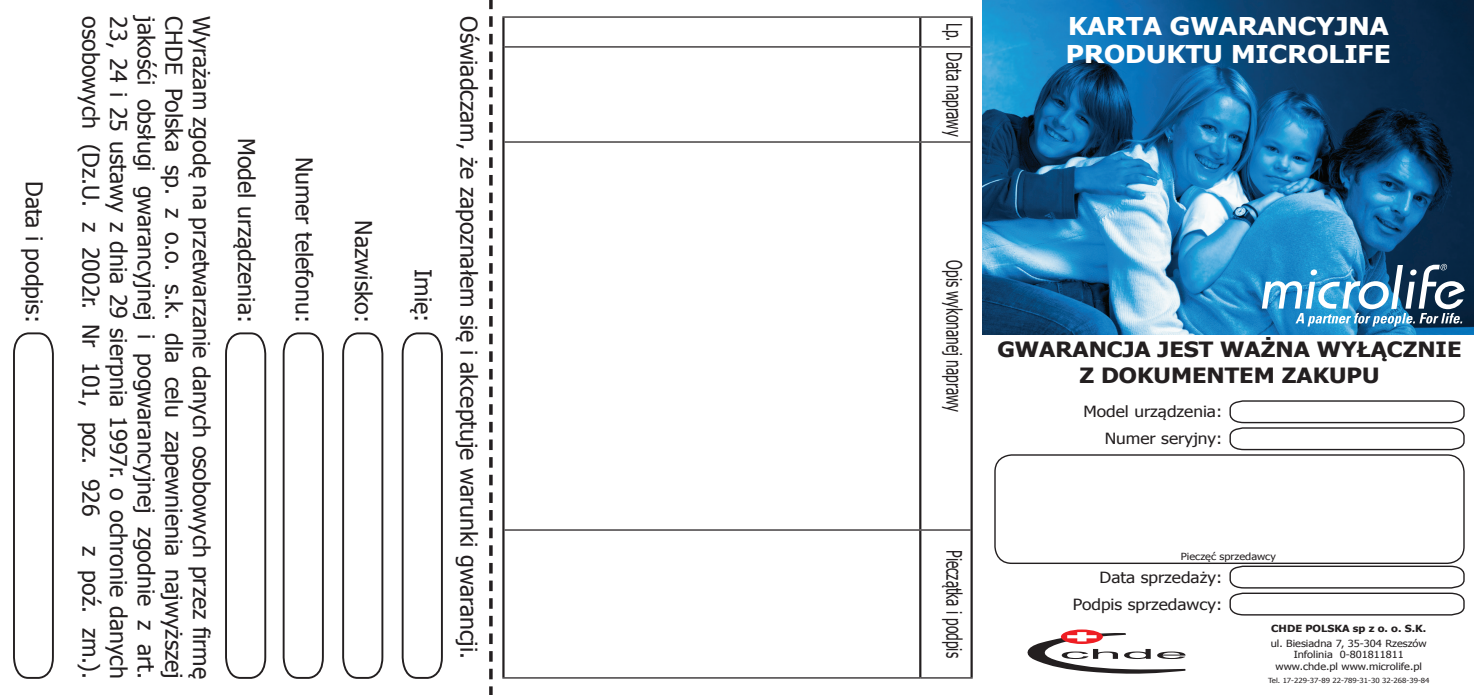
<style>
.page{position:relative;width:1474px;height:695px;background:#fff}
.page>*{position:absolute;margin:0;border:0;box-sizing:border-box;transform-origin:0 0}
.t1{font:700 24.5px/28px "Tahoma";color:#fff;scale:1.12 1}
.t2{font:23.1px "Tahoma";color:#231f20}
.t3{font:21.18px "Tahoma";color:#231f20;scale:.65 1}
.t4{font:700 21px/25.2px "Tahoma";color:#231f20;text-align:center;scale:1.12 1}
.t5{font:15.4px/26.9px "Tahoma";color:#231f20;text-align:right;scale:1.12 1}
.t6{font:9.8px/11.7px "Tahoma";color:#231f20;text-align:center;scale:1.12 1}
.t7{font:700 9.8px "Tahoma";color:#231f20;scale:1.12 1}
.t8{font:7px "Tahoma";color:#231f20;scale:1.12 1}
</style>
<div class="page">
<div style="left:994px;top:454px;width:470px;height:110px;border:1px solid #231f20;border-radius:17px"></div>
<svg style="left:1229px;top:400px;width:236px;height:51px"></svg>
<svg style="left:1229px;top:565px;width:236px;height:51px"></svg>
<svg style="left:1060px;top:629px;width:42px;height:15px"></svg>
<svg style="left:1027px;top:632px;width:158px;height:42px"></svg>
<svg style="left:342px;top:332px;width:42px;height:347px"></svg>
<svg style="left:401px;top:332px;width:42px;height:347px"></svg>
<svg style="left:282px;top:332px;width:42px;height:347px"></svg>
<svg style="left:13px;top:332px;width:41px;height:347px"></svg>
<hr style="left:502px;top:16px;width:418px;height:2px;background:#231f20">
<hr style="left:920px;top:16px;width:52px;height:2px;background:#231f20">
<hr style="left:504px;top:46px;width:416px;height:2px;background:#231f20">
<hr style="left:920px;top:46px;width:50px;height:2px;background:#231f20">
<hr style="left:504px;top:141px;width:416px;height:2px;background:#231f20">
<hr style="left:920px;top:141px;width:50px;height:2px;background:#231f20">
<hr style="left:504px;top:529px;width:416px;height:1px;background:#231f20">
<hr style="left:920px;top:529px;width:50px;height:1px;background:#231f20">
<hr style="left:502px;top:677px;width:418px;height:1px;background:#231f20">
<hr style="left:920px;top:677px;width:52px;height:1px;background:#231f20">
<hr style="left:502px;top:18px;width:2px;height:29px;background:#231f20">
<hr style="left:919px;top:18px;width:2px;height:28px;background:#231f20">
<hr style="left:970px;top:18px;width:2px;height:29px;background:#231f20">
<hr style="left:502px;top:47px;width:2px;height:95px;background:#231f20">
<hr style="left:919px;top:48px;width:2px;height:93px;background:#231f20">
<hr style="left:970px;top:47px;width:2px;height:95px;background:#231f20">
<hr style="left:502px;top:142px;width:2px;height:388px;background:#231f20">
<hr style="left:919px;top:143px;width:2px;height:386px;background:#231f20">
<hr style="left:970px;top:142px;width:2px;height:388px;background:#231f20">
<hr style="left:502px;top:530px;width:2px;height:147px;background:#231f20">
<hr style="left:919px;top:530px;width:2px;height:147px;background:#231f20">
<hr style="left:970px;top:530px;width:2px;height:147px;background:#231f20">
<img style="left:982px;top:0;width:491px;height:334px">
<svg style="left:1261px;top:264px;width:203px;height:62px"></svg>
<svg style="left:489px;top:0;width:3px;height:694px"></svg>
<svg style="left:225px;top:332px;width:42px;height:347px"></svg>
<p class="t2" style="left:50px;top:181px;width:143px;rotate:90deg">Data i podpis:</p>
<p class="t2" style="left:134px;top:16px;width:664px;rotate:90deg">23, 24 i 25 ustawy z dnia 29 sierpnia 1997r. o ochronie danych</p>
<p class="t2" style="left:162px;top:16px;width:664px;rotate:90deg">jakośći obsługi gwarancyjnej i pogwarancyjnej zgodnie z art.</p>
<p class="t2" style="left:189px;top:16px;width:663px;rotate:90deg">CHDE Polska sp. z o.o. s.k. dla celu zapewnienia najwyższej</p>
<p class="t2" style="left:217px;top:16px;width:663px;rotate:90deg">Wyrażam zgodę na przetwarzanie danych osobowych przez firmę</p>
<p class="t2" style="left:106px;top:16px;width:501px;rotate:90deg">osobowych (Dz.U. z 2002r. Nr 101, poz. 926</p>
<p class="t2" style="left:106px;top:545px;width:135px;rotate:90deg">z poź. zm.).</p>
<p class="t2" style="left:262px;top:138px;width:186px;rotate:90deg">Model urządzenia:</p>
<p class="t2" style="left:319px;top:156px;width:168px;rotate:90deg">Numer telefonu:</p>
<p class="t2" style="left:379px;top:220px;width:104px;rotate:90deg">Nazwisko:</p>
<p class="t2" style="left:438px;top:269px;width:55px;rotate:90deg">Imię:</p>
<p class="t2" style="left:484px;top:16px;width:644px;rotate:90deg">Oświadczam, że zapoznałem się i akceptuje warunki gwarancji.</p>
<p class="t3" style="left:968px;top:23px;width:176px;rotate:90deg">Lp. Data naprawy</p>
<p class="t3" style="left:968px;top:260px;width:234px;rotate:90deg">Opis wykonanej naprawy</p>
<p class="t3" style="left:968px;top:550px;width:167px;rotate:90deg">Pieczątka i podpis</p>
<p class="t1" style="left:1065px;top:10px;width:291px">KARTA GWARANCYJNA<br>PRODUKTU MICROLIFE</p>
<p class="t4" style="left:997px;top:336px;width:416px">GWARANCJA JEST WAŻNA WYŁĄCZNIE<br>Z DOKUMENTEM ZAKUPU</p>
<p class="t5" style="left:1083px;top:397px;width:125px">Model urządzenia:<br>Numer seryjny:</p>
<p class="t6" style="left:1180px;top:550px;width:86px">Pieczęć sprzedawcy</p>
<p class="t5" style="left:1072px;top:562px;width:135px">Data sprzedaży:<br>Podpis sprzedawcy:</p>
<p class="t7" style="left:1271px;top:621px;width:140px">CHDE POLSKA sp z o. o. S.K.</p>
<p class="t6" style="left:1270px;top:636px;width:141px">ul. Biesiadna 7, 35-304 Rzeszów<br>Infolinia 0-801811811 www.chde.pl www.microlife.pl</p>
<p class="t8" style="left:1268px;top:675px;width:146px">Tel. 17-229-37-89 22-789-31-30 32-268-39-84</p>
</div>
